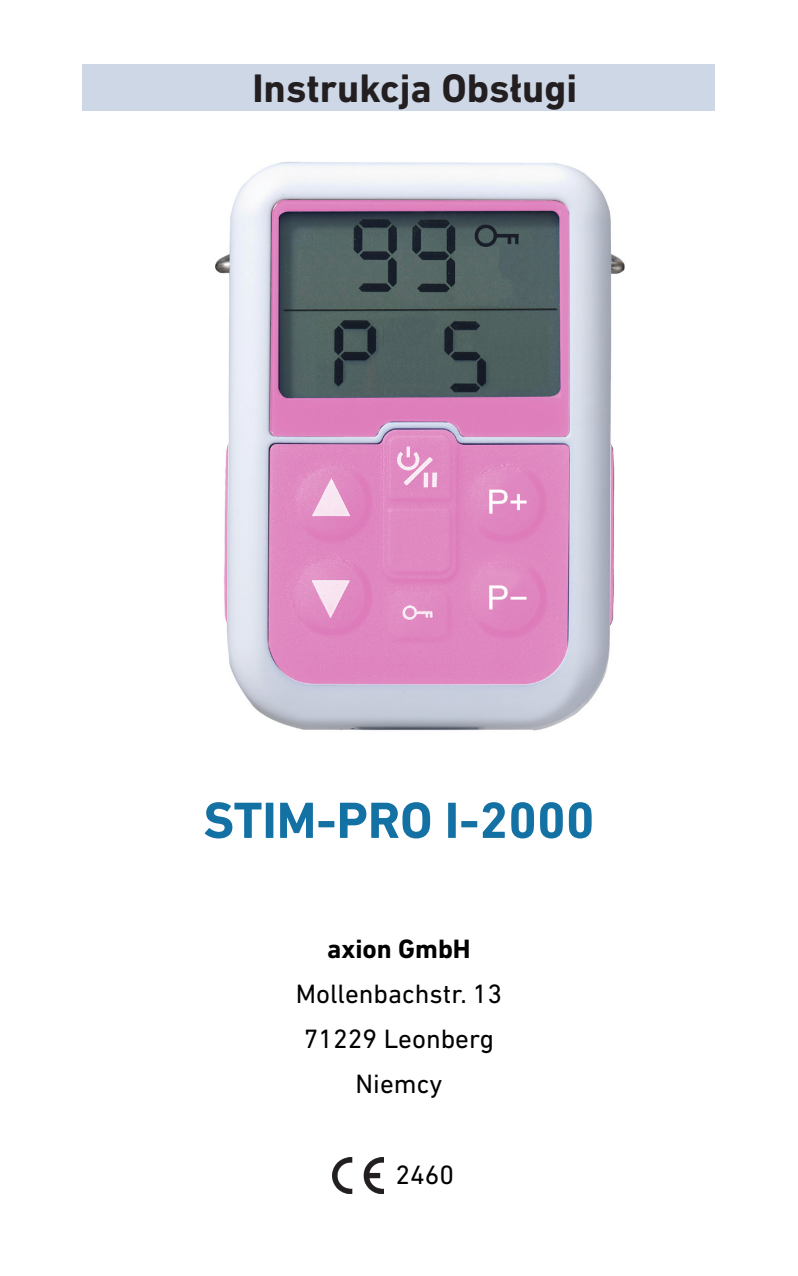
<style>
.page{position:relative;width:798px;height:1276px;background:#fff}
.page>*{position:absolute;margin:0;border:0;box-sizing:border-box;transform-origin:0 0}
.t1{font:700 51.75px "DIN Next LT Pro";color:#1471a4}
.t2{font:700 40.5px "DIN Next LT Pro";color:#231f20}
.t3{font:27px/45.2px "DIN Next LT Pro";color:#000002;text-align:center}
.t4{font:700 27px "DIN Next LT Pro";color:#000002}
</style>
<div class="page">
<img style="left:215px;top:161px;width:410px;height:570px">
<div style="left:83px;top:64px;width:631px;height:47px;background:#cdd7e6"></div>
<img style="left:333px;top:1157px;width:50px;height:36px">
<h2 class="t2" style="left:252px;top:65px;width:326px">Instrukcja Obsługi</h2>
<h1 class="t1" style="left:203px;top:790px;width:392px">STIM-PRO I-2000</h1>
<p class="t4" style="left:327px;top:933px;width:145px">axion GmbH</p>
<p class="t3" style="left:295px;top:971px;width:208px">Mollenbachstr. 13<br>71229 Leonberg<br>Niemcy</p>
<p class="t3" style="left:395px;top:1151px;width:60px">2460</p>
</div>
